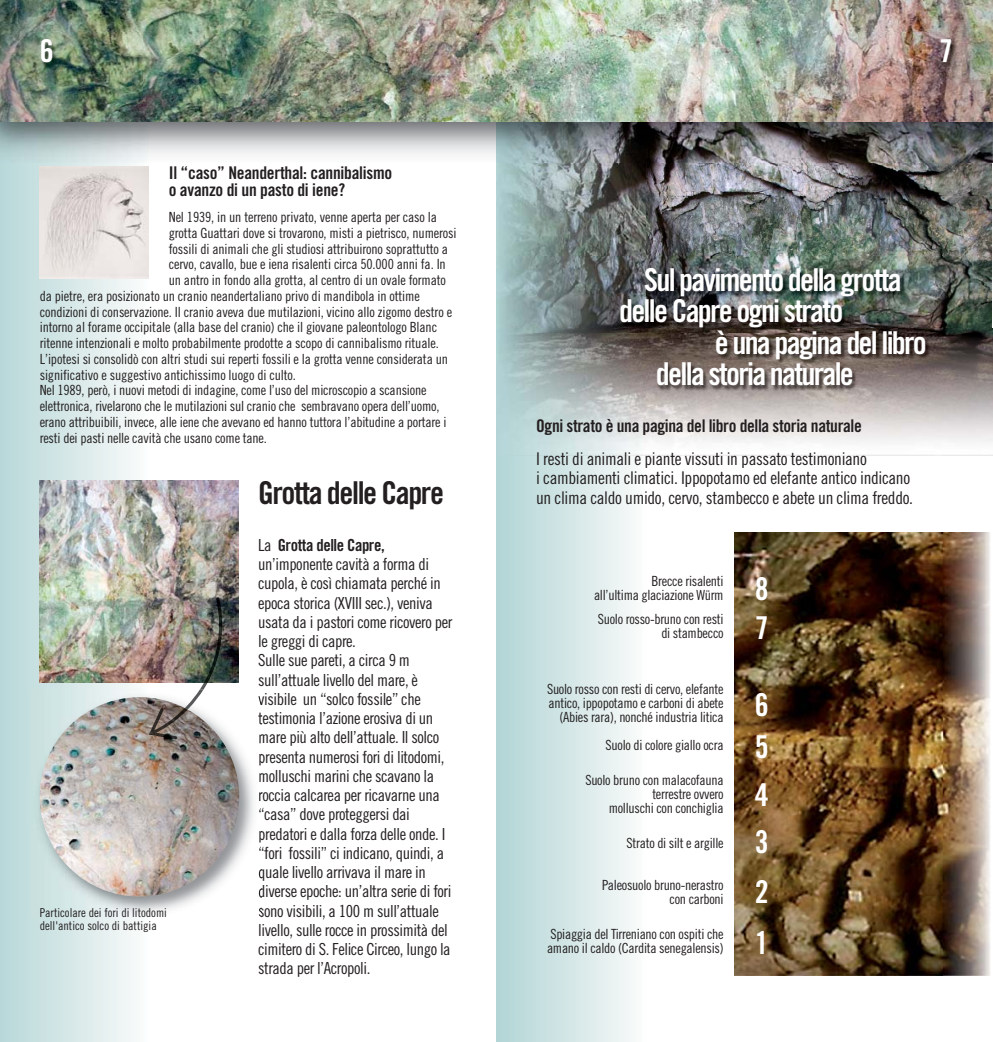
<style>
.page{position:relative;width:993px;height:1042px;background:#fff}
.page>*{position:absolute;margin:0;border:0;box-sizing:border-box;transform-origin:0 0}
.t1{font:31.5px/31.5px "Trade Gothic Bold Cond Twenty";letter-spacing:-.055em;color:#fff}
.t2{font:31.5px "Trade Gothic Bold Cond Twenty";letter-spacing:-.045em;color:#231f20}
.t3{font:17.5px/19.2px "Trade Gothic Cond Eighteen";letter-spacing:-.02em;color:#231f20}
.t4{font:17.5px/17.5px "Trade Gothic Bold Cond Twenty";letter-spacing:-.015em;color:#231f20}
.t5{font:16.62px/19.2px "Trade Gothic Cond Eighteen";letter-spacing:-.025em;color:#231f20}
.t6{font:16.62px "Trade Gothic Bold Cond Twenty";letter-spacing:-.025em;color:#231f20}
.t7{font:14px/14px "Trade Gothic Cond Eighteen";letter-spacing:-.01em;color:#231f20;text-align:right}
.t8{font:12.25px/12.2px "Trade Gothic Cond Eighteen";color:#231f20}
.s1{font-family:"Trade Gothic Cond Eighteen"}
</style>
<div class="page">
<img style="left:645px;top:162px;width:346px;height:166px">
<img style="left:977px;top:328px;width:14px;height:95px">
<img style="left:496px;top:162px;width:149px;height:94px">
<img style="left:496px;top:256px;width:79px;height:198px">
<img style="left:0;top:122px;width:149px;height:920px">
<img style="left:146px;top:122px;width:499px;height:40px">
<img style="left:645px;top:122px;width:347px;height:40px">
<img style="left:0;top:0;width:992px;height:122px">
<img style="left:858px;top:32px;width:114px;height:74px">
<img style="left:34px;top:32px;width:108px;height:72px">
<img style="left:40px;top:481px;width:198px;height:202px">
<img style="left:32px;top:689px;width:229px;height:229px">
<svg style="left:258px;top:693px;width:3px;height:12px"></svg>
<svg style="left:258px;top:712px;width:3px;height:12px"></svg>
<svg style="left:259px;top:731px;width:2px;height:51px"></svg>
<svg style="left:259px;top:789px;width:2px;height:70px"></svg>
<svg style="left:259px;top:866px;width:2px;height:52px"></svg>
<img style="left:40px;top:697px;width:199px;height:199px;border-radius:50%">
<img style="left:40px;top:166px;width:109px;height:112px">
<img style="left:575px;top:256px;width:402px;height:167px">
<img style="left:734px;top:532px;width:209px;height:443px">
<img style="left:943px;top:532px;width:47px;height:444px">
<img style="left:943px;top:532px;width:46px;height:443px">
<svg style="left:200px;top:683px;width:7px;height:6px"></svg>
<img style="left:204px;top:597px;width:18px;height:86px">
<img style="left:185px;top:689px;width:18px;height:20px">
<img style="left:149px;top:708px;width:38px;height:31px">
<h1 class="t1" style="left:40px;top:38px;width:15px">6</h1>
<h1 class="t1" style="left:938px;top:38px;width:15px">7</h1>
<p class="t4" style="left:169px;top:165px;width:225px">Il “caso” Neanderthal: cannibalismo o avanzo di un pasto di iene?</p>
<p class="t7" style="left:169px;top:211px;width:270px">Nel 1939, in un terreno privato, venne aperta per caso la</p>
<p class="t7" style="left:169px;top:227px;width:289px">grotta Guattari dove si trovarono, misti a pietrisco, numerosi</p>
<p class="t7" style="left:169px;top:243px;width:280px">fossili di animali che gli studiosi attribuirono soprattutto a</p>
<p class="t7" style="left:169px;top:258px;width:278px">cervo, cavallo, bue e iena risalenti circa 50.000 anni fa. In</p>
<p class="t7" style="left:169px;top:274px;width:278px">un antro in fondo alla grotta, al centro di un ovale formato</p>
<p class="t7" style="left:40px;top:290px;width:381px">da pietre, era posizionato un cranio neandertaliano privo di mandibola in ottime</p>
<p class="t7" style="left:40px;top:306px;width:414px">condizioni di conservazione. Il cranio aveva due mutilazioni, vicino allo zigomo destro e</p>
<p class="t7" style="left:40px;top:321px;width:399px">intorno al forame occipitale (alla base del cranio) che il giovane paleontologo Blanc</p>
<p class="t7" style="left:40px;top:337px;width:400px">ritenne intenzionali e molto probabilmente prodotte a scopo di cannibalismo rituale.</p>
<p class="t7" style="left:40px;top:353px;width:409px">L’ipotesi si consolidò con altri studi sui reperti fossili e la grotta venne considerata un</p>
<p class="t7" style="left:40px;top:369px;width:257px">significativo e suggestivo antichissimo luogo di culto.</p>
<p class="t7" style="left:40px;top:384px;width:388px">Nel 1989, però, i nuovi metodi di indagine, come l’uso del microscopio a scansione</p>
<p class="t7" style="left:40px;top:400px;width:401px">elettronica, rivelarono che le mutilazioni sul cranio che sembravano opera dell’uomo,</p>
<p class="t7" style="left:40px;top:416px;width:408px">erano attribuibili, invece, alle iene che avevano ed hanno tuttora l’abitudine a portare i</p>
<p class="t7" style="left:40px;top:432px;width:228px">resti dei pasti nelle cavità che usano come tane.</p>
<p class="t8" style="left:40px;top:908px;width:129px">Particolare dei fori di litodomi dell'antico solco di battigia</p>
<h1 class="t2" style="left:258px;top:481px;width:187px">Grotta delle Capre</h1>
<p class="t6" style="left:258px;top:539px;width:128px"><span class="s1">La</span> Grotta delle Capre,</p>
<p class="t5" style="left:258px;top:556px;width:196px">un’imponente cavità a forma di cupola, è così chiamata perché in epoca storica (XVIII sec.), veniva usata da i pastori come ricovero per le greggi di capre.<br>Sulle sue pareti, a circa 9 m sull’attuale livello del mare, è visibile un “solco fossile” che testimonia l’azione erosiva di un mare più alto dell’attuale. Il solco presenta numerosi fori di litodomi, molluschi marini che scavano la roccia calcarea per ricavarne una “casa” dove proteggersi dai predatori e dalla forza delle onde. I “fori fossili” ci indicano, quindi, a quale livello arrivava il mare in diverse epoche: un’altra serie di fori sono visibili, a 100 m sull’attuale livello, sulle rocce in prossimità del cimitero di S. Felice Circeo, lungo la strada per l’Acropoli.</p>
<h1 class="t1" style="left:619px;top:266px;width:284px;text-indent:25px">Sul pavimento della grotta delle Capre ogni strato</h1>
<h1 class="t1" style="left:655px;top:329px;width:272px;text-indent:59px">è una pagina del libro della storia naturale</h1>
<p class="t4" style="left:536px;top:418px;width:327px">Ogni strato è una pagina del libro della storia naturale</p>
<p class="t3" style="left:536px;top:451px;width:378px">I resti di animali e piante vissuti in passato testimoniano<br>i cambiamenti climatici. Ippopotamo ed elefante antico indicano un clima caldo umido, cervo, stambecco e abete un clima freddo.</p>
<p class="t7" style="left:594px;top:575px;width:131px">Brecce risalenti<br>all’ultima glaciazione Würm</p>
<p class="t7" style="left:597px;top:613px;width:127px">Suolo rosso-bruno con resti di stambecco</p>
<p class="t7" style="left:547px;top:683px;width:178px">Suolo rosso con resti di cervo, elefante antico, ippopotamo e carboni di abete (Abies rara), nonché industria litica</p>
<p class="t7" style="left:605px;top:739px;width:119px">Suolo di colore giallo ocra</p>
<p class="t7" style="left:585px;top:774px;width:140px">Suolo bruno con malacofauna terrestre ovvero<br>molluschi con conchiglia</p>
<p class="t7" style="left:626px;top:837px;width:98px">Strato di silt e argille</p>
<p class="t7" style="left:601px;top:879px;width:123px">Paleosuolo bruno-nerastro con carboni</p>
<p class="t7" style="left:547px;top:928px;width:178px;text-align:left">Spiaggia del Tirreniano con ospiti che amano il caldo (Cardita senegalensis)</p>
<h1 class="t1" style="left:754px;top:572px;width:15px;line-height:38.5px">8<br>7</h1>
<h1 class="t1" style="left:754px;top:685px;width:15px;line-height:42.5px">6<br>5</h1>
<h1 class="t1" style="left:754px;top:774px;width:15px;line-height:46.6px">4<br>3</h1>
<h1 class="t1" style="left:754px;top:868px;width:15px;line-height:51.6px">2<br>1</h1>
</div>
